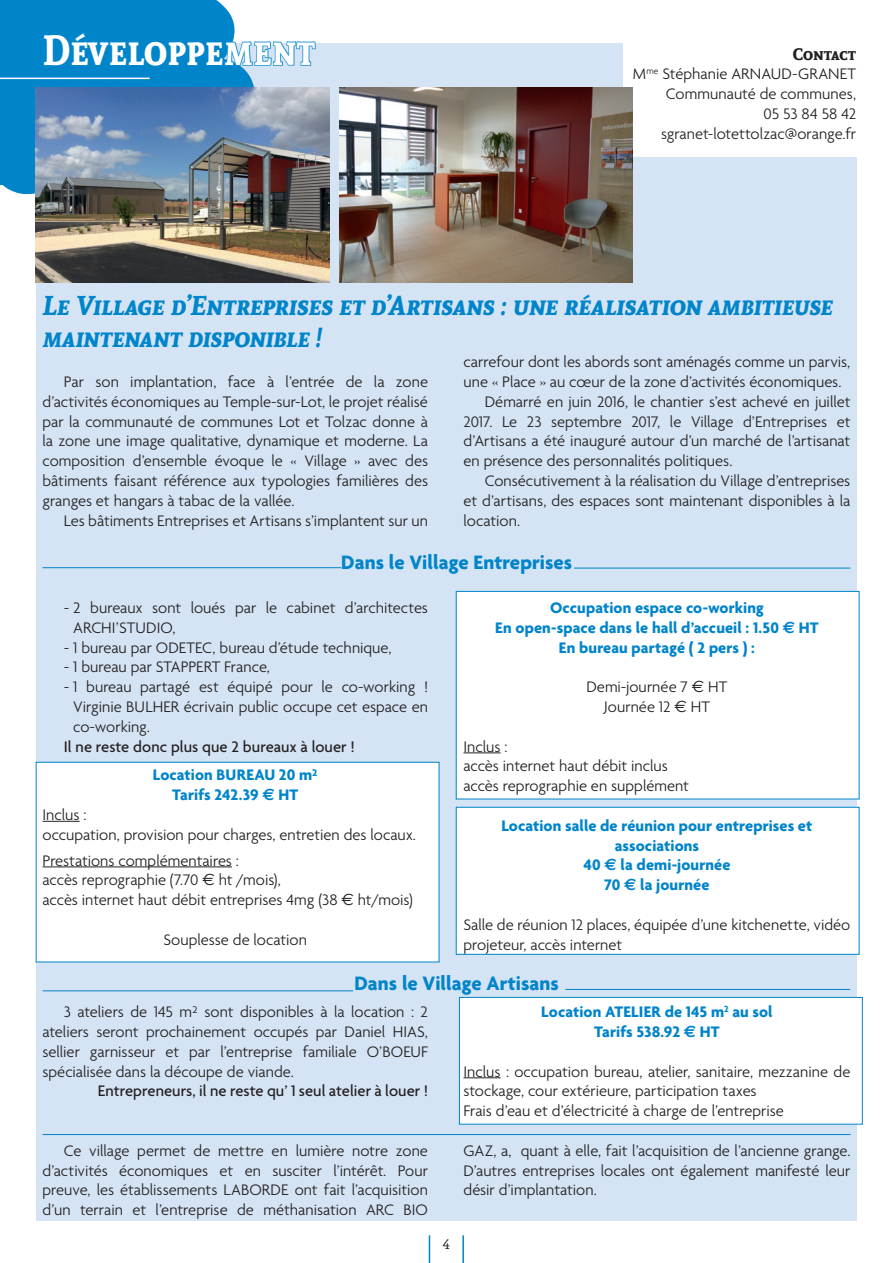
<style>
.page{position:relative;width:893px;height:1263px;background:#fff}
.page>*{position:absolute;margin:0;border:0;box-sizing:border-box;transform-origin:0 0}
.t1{font:700 42px "Andada SC";color:#fff;scale:.9 1}
.t2{font:italic 700 27px/32.4px "Andada SC";letter-spacing:-.015em;color:#0084ca}
.t3{font:700 21px "Agenda";color:#0084ca}
.t4{font:300 16.5px/19.8px "Agenda";color:#231f20}
.t5{font:700 16.5px/19.8px "Agenda";letter-spacing:.005em;color:#0084ca;text-align:center}
.t6{font:500 16.5px "Agenda";letter-spacing:.005em;color:#231f20}
.t7{font:700 16.5px "Andada SC";letter-spacing:-.01em;color:#231f20}
.t8{font:13.5px "Andada SC";color:#231f20}
.s1{font-family:"Euro Sans"}
.s2{font-family:"Euro Sans";font-weight:400}
</style>
<div class="page">
<div style="left:36px;top:43px;width:821px;height:1177px;background:#d4e4f4"></div>
<svg style="left:0;top:0;width:235px;height:234px;background:#128ccd"></svg>
<svg style="left:224px;top:34px;width:93px;height:54px"></svg>
<svg style="left:429px;top:1235px;width:1px;height:28px"></svg>
<hr style="left:462px;top:1235px;width:2px;height:28px;background:#0084ca">
<hr style="left:0;top:78px;width:150px;height:1px;background:#fff">
<div style="left:456px;top:591px;width:403px;height:208px;background:#fff;border:1px solid #0084ca"></div>
<div style="left:456px;top:807px;width:403px;height:147px;background:#fff;border:1px solid #0084ca"></div>
<div style="left:459px;top:997px;width:403px;height:127px;background:#fff;border:1px solid #0084ca"></div>
<div style="left:36px;top:762px;width:403px;height:200px;background:#fff;border:1px solid #0084ca"></div>
<hr style="left:43px;top:821px;width:37px;height:1px;background:#231f20">
<hr style="left:43px;top:867px;width:189px;height:1px;background:#231f20">
<hr style="left:463px;top:753px;width:38px;height:1px;background:#231f20">
<hr style="left:463px;top:1077px;width:38px;height:1px;background:#231f20">
<hr style="left:43px;top:567px;width:298px;height:1px;background:#0084ca">
<hr style="left:574px;top:568px;width:276px;height:1px;background:#0084ca">
<hr style="left:43px;top:990px;width:310px;height:1px;background:#0084ca">
<hr style="left:565px;top:989px;width:285px;height:1px;background:#0084ca">
<img style="left:36px;top:88px;width:293px;height:194px">
<div style="left:623px;top:43px;width:239px;height:114px;background:#fff"></div>
<img style="left:339px;top:88px;width:294px;height:194px">
<hr style="left:43px;top:1134px;width:807px;height:1px;background:#0084ca">
<h1 class="t1" style="left:43px;top:21px;width:305px">Développement</h1>
<p class="t7" style="left:793px;top:43px;width:65px">Contact</p>
<p class="t4" style="left:633px;top:64px;width:225px;text-align:right">M<sup>me</sup> Stéphanie ARNAUD-GRANET<br>Communauté de communes,<br>05 53 84 58 42 sgranet-lotettolzac@orange.fr</p>
<h2 class="t2" style="left:43px;top:288px;width:792px">Le Village d’Entreprises et d’Artisans : une réalisation ambitieuse maintenant disponible !</h2>
<p class="t4" style="left:43px;top:371px;width:387px;text-align:justify;text-indent:21px">Par son implantation, face à l’entrée de la zone d’activités économiques au Temple-sur-Lot, le projet réalisé par la communauté de communes Lot et Tolzac donne à la zone une image qualitative, dynamique et moderne. La composition d’ensemble évoque le « Village » avec des bâtiments faisant référence aux typologies familières des granges et hangars à tabac de la vallée.</p>
<p class="t4" style="left:64px;top:510px;width:366px">Les bâtiments Entreprises et Artisans s’implantent sur un</p>
<p class="t4" style="left:463px;top:352px;width:388px">carrefour dont les abords sont aménagés comme un parvis,</p>
<p class="t4" style="left:463px;top:371px;width:379px">une « Place » au cœur de la zone d’activités économiques.</p>
<p class="t4" style="left:485px;top:391px;width:367px">Démarré en juin 2016, le chantier s’est achevé en juillet</p>
<p class="t4" style="left:463px;top:411px;width:388px">2017. Le 23 septembre 2017, le Village d’Entreprises et</p>
<p class="t4" style="left:463px;top:431px;width:388px">d’Artisans a été inauguré autour d’un marché de l’artisanat</p>
<p class="t4" style="left:463px;top:451px;width:270px">en présence des personnalités politiques.</p>
<p class="t4" style="left:485px;top:470px;width:367px">Consécutivement à la réalisation du Village d’entreprises</p>
<p class="t4" style="left:463px;top:490px;width:388px">et d’artisans, des espaces sont maintenant disponibles à la</p>
<p class="t4" style="left:463px;top:510px;width:58px">location.</p>
<p class="t3" style="left:341px;top:549px;width:232px">Dans le Village Entreprises</p>
<p class="t4" style="left:73px;top:597px;width:356px;text-indent:-10px">- 2 bureaux sont loués par le cabinet d’architectes<br>ARCHI’STUDIO,</p>
<p class="t4" style="left:64px;top:637px;width:329px">- 1 bureau par ODETEC, bureau d’étude technique,</p>
<p class="t4" style="left:64px;top:657px;width:208px">- 1 bureau par STAPPERT France,</p>
<p class="t4" style="left:73px;top:677px;width:356px;text-align:justify;text-indent:-10px">- 1 bureau partagé est équipé pour le co-working !<br>Virginie BULHER écrivain public occupe cet espace en co-working.</p>
<p class="t6" style="left:64px;top:736px;width:293px">Il ne reste donc plus que 2 bureaux à louer !</p>
<p class="t5" style="left:153px;top:765px;width:166px">Location BUREAU 20 m²<br>Tarifs 242.39 <span class="s1">€</span> HT</p>
<p class="t4" style="left:43px;top:804px;width:375px">Inclus :<br>occupation, provision pour charges, entretien des locaux.</p>
<p class="t4" style="left:43px;top:850px;width:372px">Prestations complémentaires :<br>accès reprographie (7.70 <span class="s2">€</span> ht /mois),<br>accès internet haut débit entreprises 4mg (38 <span class="s2">€</span> ht/mois)</p>
<p class="t4" style="left:164px;top:929px;width:145px">Souplesse de location</p>
<p class="t5" style="left:495px;top:597px;width:325px">Occupation espace co-working<br>En open-space dans le hall d’accueil : 1.50 <span class="s1">€</span> HT<br>En bureau partagé ( 2 pers ) :</p>
<p class="t4" style="left:586px;top:677px;width:143px;text-align:center">Demi-journée 7 <span class="s2">€</span> HT<br>Journée 12 <span class="s2">€</span> HT</p>
<p class="t4" style="left:463px;top:736px;width:227px">Inclus :<br>accès internet haut débit inclus accès reprographie en supplément</p>
<p class="t5" style="left:501px;top:815px;width:313px">Location salle de réunion pour entreprises et associations<br>40 <span class="s1">€</span> la demi-journée<br>70 <span class="s1">€</span> la journée</p>
<p class="t4" style="left:463px;top:914px;width:388px">Salle de réunion 12 places, équipée d’une kitchenette, vidéo projeteur, accès internet</p>
<p class="t3" style="left:354px;top:970px;width:206px">Dans le Village Artisans</p>
<p class="t4" style="left:43px;top:1001px;width:387px;text-align:justify;text-indent:21px">3 ateliers de 145 m² sont disponibles à la location : 2 ateliers seront prochainement occupés par Daniel HIAS, sellier garnisseur et par l’entreprise familiale O’BOEUF spécialisée dans la découpe de viande.</p>
<p class="t6" style="left:98px;top:1081px;width:332px">Entrepreneurs, il ne reste qu’ 1 seul atelier à louer !</p>
<p class="t5" style="left:541px;top:1001px;width:233px">Location ATELIER de 145 m<sup>2</sup> au sol<br>Tarifs 538.92 <span class="s1">€</span> HT</p>
<p class="t4" style="left:463px;top:1061px;width:388px">Inclus : occupation bureau, atelier, sanitaire, mezzanine de stockage, cour extérieure, participation taxes<br>Frais d’eau et d’électricité à charge de l’entreprise</p>
<p class="t4" style="left:43px;top:1140px;width:387px;text-align:justify;text-indent:21px">Ce village permet de mettre en lumière notre zone d’activités économiques et en susciter l’intérêt. Pour preuve, les établissements LABORDE ont fait l’acquisition d’un terrain et l’entreprise de méthanisation ARC BIO</p>
<p class="t4" style="left:463px;top:1140px;width:388px;text-align:justify">GAZ, a, quant à elle, fait l’acquisition de l’ancienne grange.<br>D’autres entreprises locales ont également manifesté leur désir d’implantation.</p>
<p class="t8" style="left:443px;top:1236px;width:9px">4</p>
</div>
